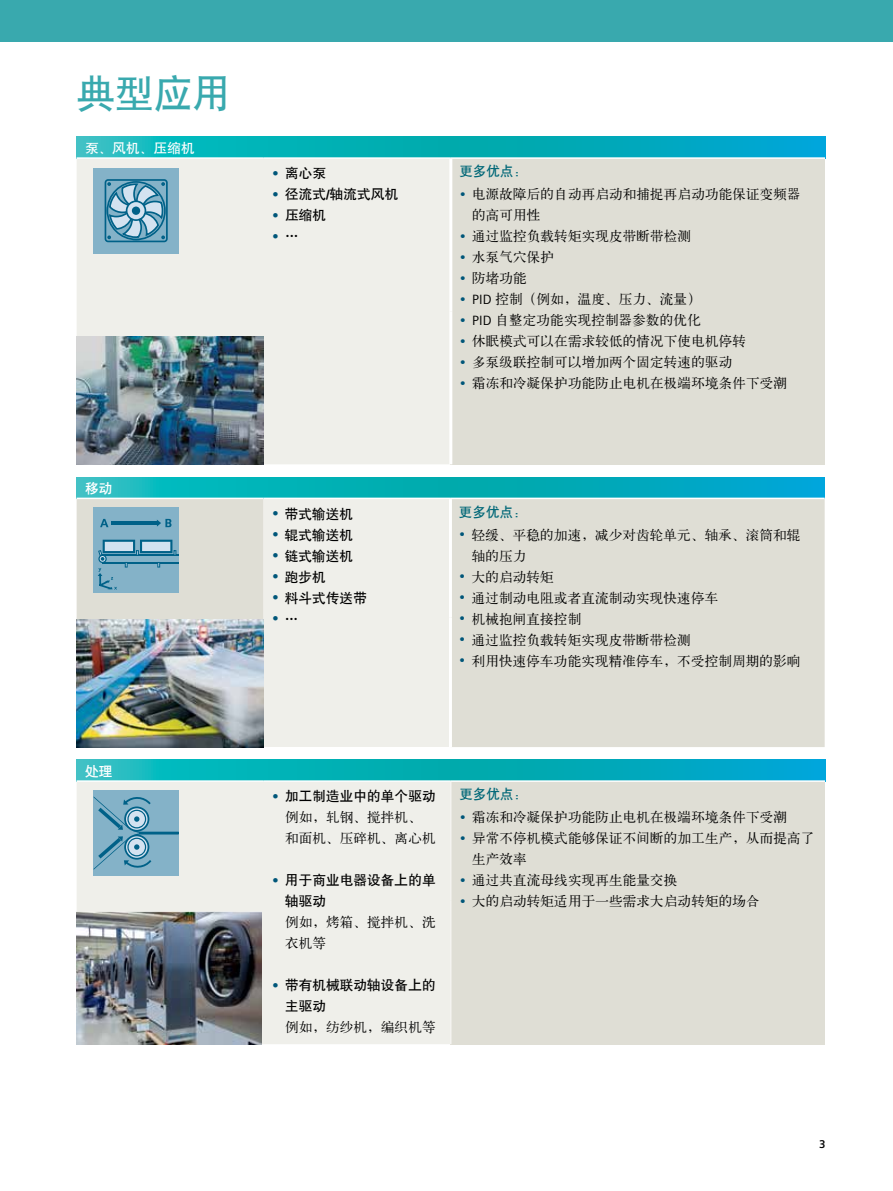
<style>
.page{position:relative;width:893px;height:1191px;background:#fff}
.page>*{position:absolute;margin:0;border:0;box-sizing:border-box;transform-origin:0 0}
.t1{font:39px "H Yb 1 gs G Bpc EUC H";color:#39a9ae}
.t2{font:13.5px/21px "H Ya 1 gj";letter-spacing:.015em;color:#000}
.t3{font:13.5px/21px "H Yb 1 gs G Bpc EUC H";letter-spacing:.015em;color:#000}
.t4{font:13.5px "H Yb 1 gs G Bpc EUC H";letter-spacing:.01em;color:#006777}
.t5{font:13.5px "H Yb 1 gs G Bpc EUC H";color:#fff}
.t6{font:700 13.5px "Siemens Sans";color:#005679}
.t7{font:700 13.5px "Siemens Sans Global";color:#fff}
.t8{font:700 11.25px "Siemens Sans Global";color:#000}
.s1{font-family:"Siemens Sans";font-weight:700;color:#005679}
.s2{font-family:"Siemens Sans";font-weight:700}
.s3{font-family:"H Yb 1 gs G Bpc EUC H";font-weight:400;color:#000}
.s4{font-family:"Siemens Sans";color:#005679}
.s5{font-family:"Siemens Sans"}
</style>
<div class="page">
<svg style="left:77px;top:137px;width:748px;height:20px;background:#04aebb"></svg>
<div style="left:77px;top:159px;width:372px;height:305px;background:#efefea"></div>
<div style="left:451px;top:158px;width:374px;height:306px;background:#dfded5"></div>
<hr style="left:449px;top:159px;width:3px;height:152px;background:#fff">
<hr style="left:449px;top:311px;width:3px;height:153px;background:#fff">
<hr style="left:451px;top:157px;width:374px;height:2px;background:#fff">
<div style="left:94px;top:168px;width:85px;height:85px;background:#84b2c8"></div>
<svg style="left:105px;top:179px;width:63px;height:63px"></svg>
<div style="left:132px;top:206px;width:8px;height:9px;background:#006188;border-radius:50%"></div>
<img style="left:77px;top:337px;width:187px;height:127px">
<svg style="left:77px;top:477px;width:748px;height:20px;background:#04aebb"></svg>
<div style="left:77px;top:499px;width:748px;height:248px;background:#dfded5"></div>
<div style="left:264px;top:498px;width:186px;height:249px;background:#efefea"></div>
<hr style="left:449px;top:499px;width:3px;height:118px;background:#fff">
<hr style="left:449px;top:617px;width:3px;height:130px;background:#fff">
<hr style="left:264px;top:497px;width:186px;height:2px;background:#fff">
<div style="left:94px;top:508px;width:85px;height:85px;background:#84b2c8"></div>
<svg style="left:100px;top:519px;width:8px;height:8px"></svg>
<hr style="left:102px;top:554px;width:77px;height:2px;background:#006188">
<hr style="left:102px;top:562px;width:77px;height:1px;background:#006188">
<hr style="left:111px;top:521px;width:46px;height:4px;background:#006188">
<svg style="left:157px;top:519px;width:14px;height:8px"></svg>
<svg style="left:98px;top:539px;width:78px;height:50px"></svg>
<img style="left:77px;top:619px;width:186px;height:128px">
<svg style="left:77px;top:760px;width:748px;height:20px;background:#04aebb"></svg>
<div style="left:77px;top:782px;width:373px;height:262px;background:#efefea"></div>
<div style="left:451px;top:781px;width:374px;height:263px;background:#dfded5"></div>
<hr style="left:451px;top:780px;width:374px;height:2px;background:#fff">
<div style="left:94px;top:790px;width:85px;height:85px;background:#84b2c8"></div>
<svg style="left:94px;top:797px;width:85px;height:73px"></svg>
<img style="left:77px;top:911px;width:184px;height:133px">
<div style="left:0;top:0;width:893px;height:42px;background:#39a9ae"></div>
<h1 class="t1" style="left:77px;top:74px;width:156px">典型应用</h1>
<p class="t5" style="left:85px;top:141px;width:111px">泵、风机、压缩机</p>
<p class="t7" style="left:85px;top:478px;width:29px">移动</p>
<p class="t7" style="left:85px;top:760px;width:29px">处理</p>
<p class="t3" style="left:272px;top:163px;width:55px"><span class="s1">•</span> 离心泵</p>
<p class="t3" style="left:272px;top:184px;width:127px"><span class="s1">•</span> 径流式<span class="s2">/</span>轴流式风机</p>
<p class="t3" style="left:272px;top:205px;width:55px"><span class="s1">•</span> 压缩机</p>
<p class="t6" style="left:272px;top:229px;width:28px">• <span class="s3">…</span></p>
<p class="t3" style="left:272px;top:503px;width:83px"><span class="s1">•</span> 带式输送机</p>
<p class="t3" style="left:272px;top:524px;width:83px"><span class="s1">•</span> 辊式输送机</p>
<p class="t3" style="left:272px;top:545px;width:83px"><span class="s1">•</span> 链式输送机</p>
<p class="t3" style="left:272px;top:566px;width:55px"><span class="s1">•</span> 跑步机</p>
<p class="t3" style="left:272px;top:587px;width:96px"><span class="s1">•</span> 料斗式传送带</p>
<p class="t6" style="left:272px;top:611px;width:28px">• <span class="s3">…</span></p>
<p class="t4" style="left:459px;top:164px;width:70px">更多优点：</p>
<p class="t2" style="left:472px;top:184px;width:330px;text-indent:-13px"><span class="s4">•</span> 电源故障后的自动再启动和捕捉再启动功能保证变频器的高可用性</p>
<p class="t2" style="left:459px;top:226px;width:233px"><span class="s4">•</span> 通过监控负载转矩实现皮带断带检测</p>
<p class="t2" style="left:459px;top:247px;width:96px"><span class="s4">•</span> 水泵气穴保护</p>
<p class="t2" style="left:459px;top:268px;width:69px"><span class="s4">•</span> 防堵功能</p>
<p class="t2" style="left:459px;top:289px;width:243px"><span class="s4">•</span> <span class="s5">PID</span> 控制（例如，温度、压力、流量）</p>
<p class="t2" style="left:459px;top:310px;width:243px"><span class="s4">•</span> <span class="s5">PID</span> 自整定功能实现控制器参数的优化</p>
<p class="t2" style="left:459px;top:331px;width:288px"><span class="s4">•</span> 休眠模式可以在需求较低的情况下使电机停转</p>
<p class="t2" style="left:459px;top:352px;width:274px"><span class="s4">•</span> 多泵级联控制可以增加两个固定转速的驱动</p>
<p class="t2" style="left:459px;top:373px;width:329px"><span class="s4">•</span> 霜冻和冷凝保护功能防止电机在极端环境条件下受潮</p>
<p class="t4" style="left:459px;top:505px;width:70px">更多优点：</p>
<p class="t2" style="left:472px;top:524px;width:330px;text-indent:-13px"><span class="s4">•</span> 轻缓、平稳的加速，减少对齿轮单元、轴承、滚筒和辊轴的压力</p>
<p class="t2" style="left:459px;top:566px;width:96px"><span class="s4">•</span> 大的启动转矩</p>
<p class="t2" style="left:459px;top:587px;width:261px"><span class="s4">•</span> 通过制动电阻或者直流制动实现快速停车</p>
<p class="t2" style="left:459px;top:608px;width:124px"><span class="s4">•</span> 机械抱闸直接控制</p>
<p class="t2" style="left:459px;top:629px;width:233px"><span class="s4">•</span> 通过监控负载转矩实现皮带断带检测</p>
<p class="t2" style="left:459px;top:650px;width:343px"><span class="s4">•</span> 利用快速停车功能实现精准停车，不受控制周期的影响</p>
<p class="t3" style="left:272px;top:786px;width:165px"><span class="s1">•</span> 加工制造业中的单个驱动</p>
<p class="t2" style="left:285px;top:807px;width:152px">例如，轧钢、搅拌机、和面机、压碎机、离心机</p>
<p class="t3" style="left:285px;top:870px;width:152px;text-indent:-13px"><span class="s1">•</span> 用于商业电器设备上的单轴驱动</p>
<p class="t2" style="left:285px;top:912px;width:152px">例如，烤箱、搅拌机、洗衣机等</p>
<p class="t3" style="left:285px;top:975px;width:152px;text-indent:-13px"><span class="s1">•</span> 带有机械联动轴设备上的主驱动</p>
<p class="t2" style="left:285px;top:1017px;width:152px">例如，纺纱机，编织机等</p>
<p class="t4" style="left:459px;top:787px;width:70px">更多优点：</p>
<p class="t2" style="left:459px;top:807px;width:329px"><span class="s4">•</span> 霜冻和冷凝保护功能防止电机在极端环境条件下受潮</p>
<p class="t2" style="left:472px;top:828px;width:344px;text-indent:-13px"><span class="s4">•</span> 异常不停机模式能够保证不间断的加工生产，从而提高了生产效率</p>
<p class="t2" style="left:459px;top:870px;width:220px"><span class="s4">•</span> 通过共直流母线实现再生能量交换</p>
<p class="t2" style="left:459px;top:891px;width:302px"><span class="s4">•</span> 大的启动转矩适用于一些需求大启动转矩的场合</p>
<p class="t8" style="left:819px;top:1135px;width:8px">3</p>
</div>
